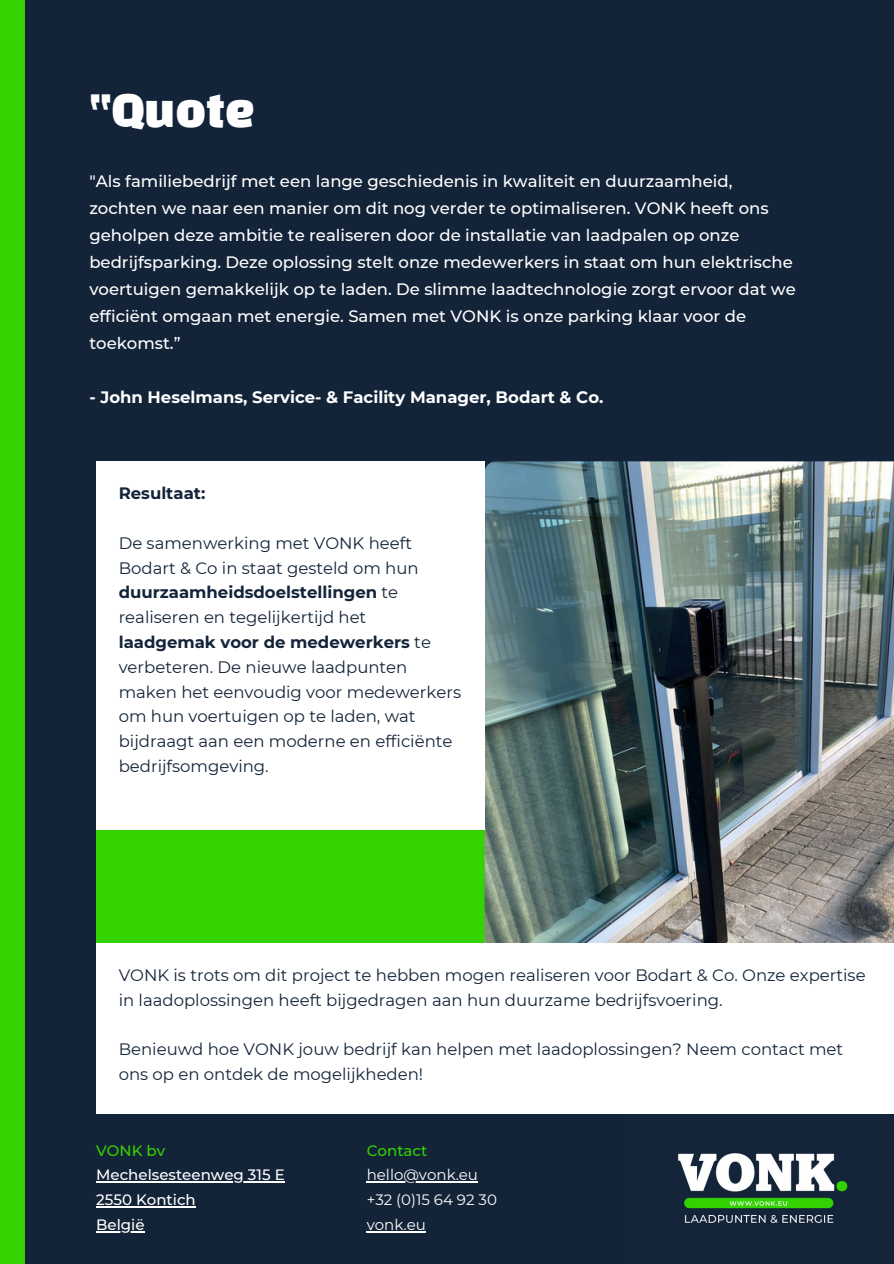
<style>
.page{position:relative;width:894px;height:1264px;background:#fff}
.page>*{position:absolute;margin:0;border:0;box-sizing:border-box;transform-origin:0 0}
.t1{font:43.5px "Black Han Sans";color:#fff}
.t2{font:16.5px/24.8px "Montserrat";color:#132439}
.t3{font:500 16.5px/27px "Montserrat";color:#fff}
.t4{font:700 16.5px "Montserrat";color:#fff}
.t5{font:700 16.5px "Montserrat";color:#132439}
.t6{font:500 15px/24.8px "Montserrat";color:#fff}
.t7{font:15px "Montserrat";color:#fff}
.t8{font:500 15px "Montserrat";color:#34d200}
.s1{font-weight:700}
</style>
<div class="page">
<div style="left:0;top:0;width:893px;height:1263px;background:#132439"></div>
<div style="left:96px;top:780px;width:797px;height:483px;background:#34d200"></div>
<img style="left:484px;top:461px;width:409px;height:481px">
<div style="left:96px;top:461px;width:388px;height:368px;background:#fff"></div>
<div style="left:0;top:1113px;width:893px;height:150px;background:#132439"></div>
<img style="left:626px;top:1113px;width:267px;height:110px">
<hr style="left:96px;top:1181px;width:189px;height:1px;background:#fff">
<hr style="left:96px;top:1206px;width:100px;height:1px;background:#fff">
<hr style="left:96px;top:1230px;width:49px;height:2px;background:#fff">
<hr style="left:366px;top:1181px;width:112px;height:1px;background:#fff">
<hr style="left:366px;top:1230px;width:59px;height:2px;background:#fff">
<div style="left:96px;top:942px;width:797px;height:171px;background:#fff"></div>
<div style="left:0;top:0;width:25px;height:1263px;background:#34d200"></div>
<h2 class="t1" style="left:89px;top:92px;width:167px">“QUOTE</h2>
<p class="t3" style="left:89px;top:168px;width:707px">"Als familiebedrijf met een lange geschiedenis in kwaliteit en duurzaamheid, zochten we naar een manier om dit nog verder te optimaliseren. VONK heeft ons geholpen deze ambitie te realiseren door de installatie van laadpalen op onze bedrijfsparking. Deze oplossing stelt onze medewerkers in staat om hun elektrische voertuigen gemakkelijk op te laden. De slimme laadtechnologie zorgt ervoor dat we efficiënt omgaan met energie. Samen met VONK is onze parking klaar voor de toekomst.”</p>
<p class="t4" style="left:89px;top:387px;width:515px">- John Heselmans, Service- &amp; Facility Manager, Bodart &amp; Co.</p>
<h2 class="t5" style="left:119px;top:483px;width:88px">Resultaat:</h2>
<h2 class="t2" style="left:119px;top:530px;width:344px">De samenwerking met VONK heeft Bodart &amp; Co in staat gesteld om hun <span class="s1">duurzaamheidsdoelstellingen</span> te realiseren en tegelijkertijd het <span class="s1">laadgemak voor de medewerkers</span> te verbeteren. De nieuwe laadpunten maken het eenvoudig voor medewerkers om hun voertuigen op te laden, wat bijdraagt aan een moderne en efficiënte bedrijfsomgeving.</h2>
<p class="t2" style="left:119px;top:962px;width:748px">VONK is trots om dit project te hebben mogen realiseren voor Bodart &amp; Co. Onze expertise in laadoplossingen heeft bijgedragen aan hun duurzame bedrijfsvoering.</p>
<p class="t2" style="left:119px;top:1036px;width:725px">Benieuwd hoe VONK jouw bedrijf kan helpen met laadoplossingen? Neem contact met ons op en ontdek de mogelijkheden!</p>
<p class="t8" style="left:96px;top:1141px;width:70px">VONK bv</p>
<p class="t6" style="left:96px;top:1162px;width:190px">Mechelsesteenweg 315 E<br>2550 Kontich</p>
<p class="t6" style="left:96px;top:1212px;width:50px">België</p>
<h2 class="t8" style="left:366px;top:1141px;width:62px">Contact</h2>
<p class="t7" style="left:366px;top:1165px;width:113px">hello@vonk.eu</p>
<p class="t7" style="left:366px;top:1190px;width:132px">+32 (0)15 64 92 30</p>
<p class="t7" style="left:366px;top:1215px;width:61px">vonk.eu</p>
</div>
